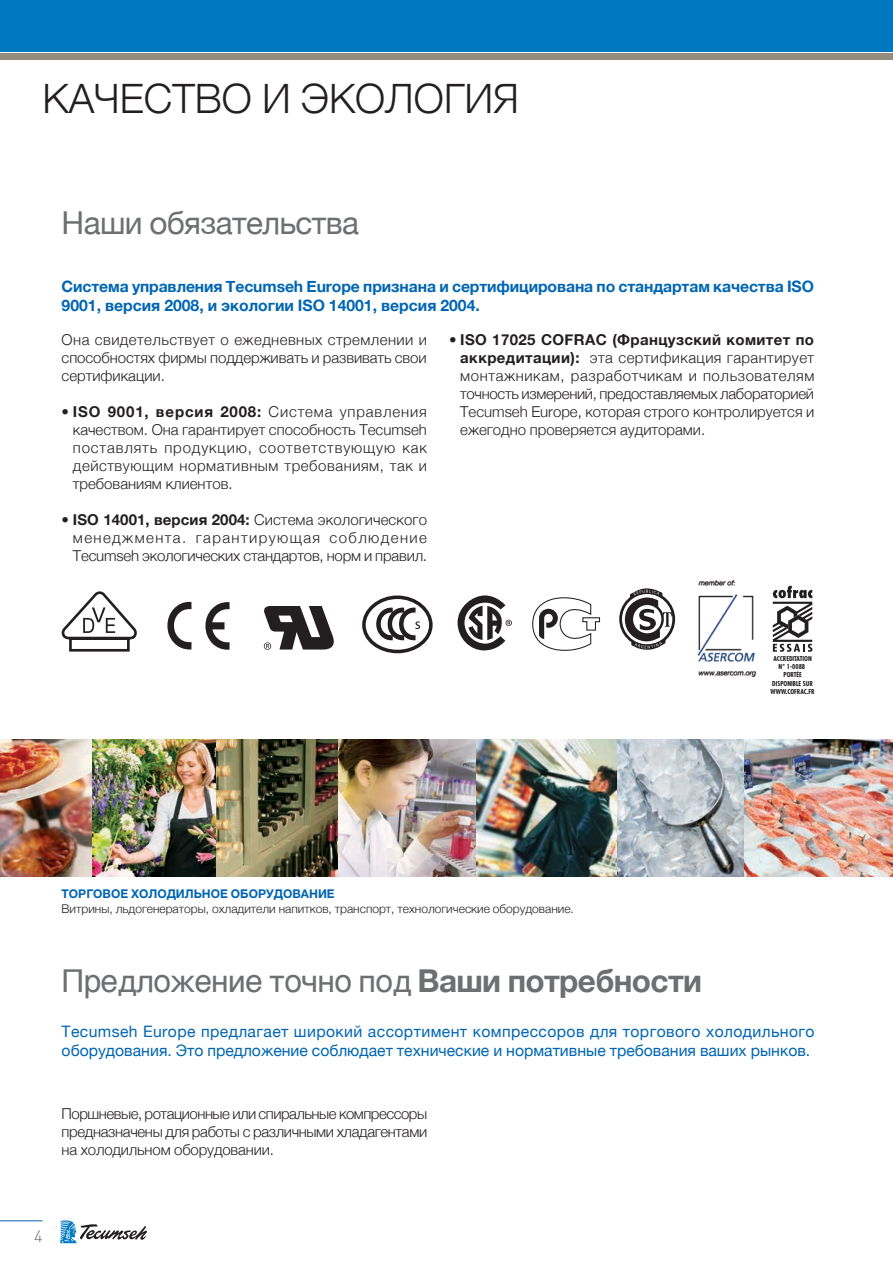
<style>
.page{position:relative;width:893px;height:1263px;background:#fff}
.page>*{position:absolute;margin:0;border:0;box-sizing:border-box;transform-origin:0 0}
.t1{font:300 40.5px "Helvetica Neue";color:#231f20}
.t2{font:31.5px "Helvetica";letter-spacing:-.02em;color:#6d6f71}
.t3{font:31.5px "Helvetica Neue";letter-spacing:-.02em;color:#6d6f71}
.t4{font:300 16.5px "DIN";color:#6d6f71}
.t5{font:15.75px/18.9px "Helvetica Neue";color:#0066b3}
.t6{font:700 15.75px/18.9px "Helvetica Neue";letter-spacing:-.005em;color:#0066b3}
.t7{font:300 15px/18px "Helvetica Neue";letter-spacing:-.005em;color:#231f20;text-align:justify}
.t8{font:300 12px "Helvetica Neue";color:#231f20}
.t9{font:700 12px "Helvetica Neue";color:#0066b3}
.t10{font:700 condensed 6.6px/8.4px "Futura";color:#231f20;text-align:center}
.s1{font-weight:700}
.s2{font-family:"Helvetica Neue";font-weight:700}
</style>
<div class="page">
<hr style="left:0;top:1220px;width:43px;height:1px;background:#0066b3">
<svg style="left:60px;top:1220px;width:87px;height:23px"></svg>
<img style="left:0;top:740px;width:217px;height:136px">
<img style="left:217px;top:740px;width:676px;height:136px">
<div style="left:0;top:0;width:893px;height:51px;background:#0078c1"></div>
<div style="left:0;top:54px;width:893px;height:6px;background:#948c7f"></div>
<div style="left:619px;top:591px;width:56px;height:56px;border:3px solid #231f20;border-radius:50%"></div>
<svg style="left:625px;top:588px;width:47px;height:62px"></svg>
<svg style="left:62px;top:591px;width:74px;height:61px"></svg>
<svg style="left:532px;top:597px;width:68px;height:54px"></svg>
<svg style="left:264px;top:606px;width:70px;height:44px"></svg>
<div style="left:362px;top:595px;width:71px;height:58px;border:4px solid #231f20;border-radius:50%"></div>
<svg style="left:376px;top:608px;width:44px;height:32px"></svg>
<svg style="left:167px;top:602px;width:63px;height:48px"></svg>
<svg style="left:458px;top:595px;width:54px;height:55px"></svg>
<svg style="left:773px;top:586px;width:39px;height:66px"></svg>
<img style="left:697px;top:579px;width:60px;height:99px">
<h1 class="t1" style="left:43px;top:74px;width:478px">КАЧЕСТВО И ЭКОЛОГИЯ</h1>
<h2 class="t3" style="left:62px;top:204px;width:299px">Наши обязательства</h2>
<p class="t6" style="left:62px;top:276px;width:754px">Система управления Tecumseh Europe признана и сертифицирована по стандартам качества ISO<br>9001, версия 2008, и экологии ISO 14001, версия 2004.</p>
<p class="t7" style="left:62px;top:330px;width:367px">Она свидетельствует о ежедневных стремлении и способностях фирмы поддерживать и развивать свои сертификации.</p>
<p class="t7" style="left:73px;top:402px;width:356px;text-indent:-11px">• <span class="s1">ISO 9001, версия 2008:</span> Система управления качеством. Она гарантирует способность Tecumseh поставлять продукцию, соответствующую как действующим нормативным требованиям, так и требованиям клиентов.</p>
<p class="t7" style="left:73px;top:510px;width:356px;text-indent:-11px">• <span class="s1">ISO 14001, версия 2004:</span> Система экологического менеджмента. гарантирующая соблюдение Tecumseh экологических стандартов, норм и правил.</p>
<p class="t7" style="left:460px;top:331px;width:356px;text-indent:-11px">• <span class="s1">ISO 17025 COFRAC (Французский комитет по аккредитации):</span> эта сертификация гарантирует монтажникам, разработчикам и пользователям точность измерений, предоставляемых лабораторией Tecumseh Europe, которая строго контролируется и ежегодно проверяется аудиторами.</p>
<p class="t10" style="left:771px;top:654px;width:45px">ACCREDITATION<br>N° 1-0088<br>PORTÉE<br>DISPONIBLE SUR<br>WWW.COFRAC.FR</p>
<p class="t9" style="left:62px;top:887px;width:275px">Торговое холодильное оборудование</p>
<p class="t8" style="left:62px;top:901px;width:514px">Витрины, льдогенераторы, охладители напитков, транспорт, технологические оборудование.</p>
<h2 class="t2" style="left:62px;top:956px;width:642px">Предложение точно под <span class="s2">Bаши потребности</span></h2>
<p class="t5" style="left:62px;top:1022px;width:754px">Tecumseh Europe предлагает широкий ассортимент компрессоров для торгового холодильного оборудования. Это предложение соблюдает технические и нормативные требования ваших рынков.</p>
<p class="t7" style="left:62px;top:1105px;width:367px">Поршневые, ротационные или спиральные компрессоры предназначены для работы с различными хладагентами на холодильном оборудовании.</p>
<p class="t4" style="left:34px;top:1226px;width:10px">4</p>
</div>
